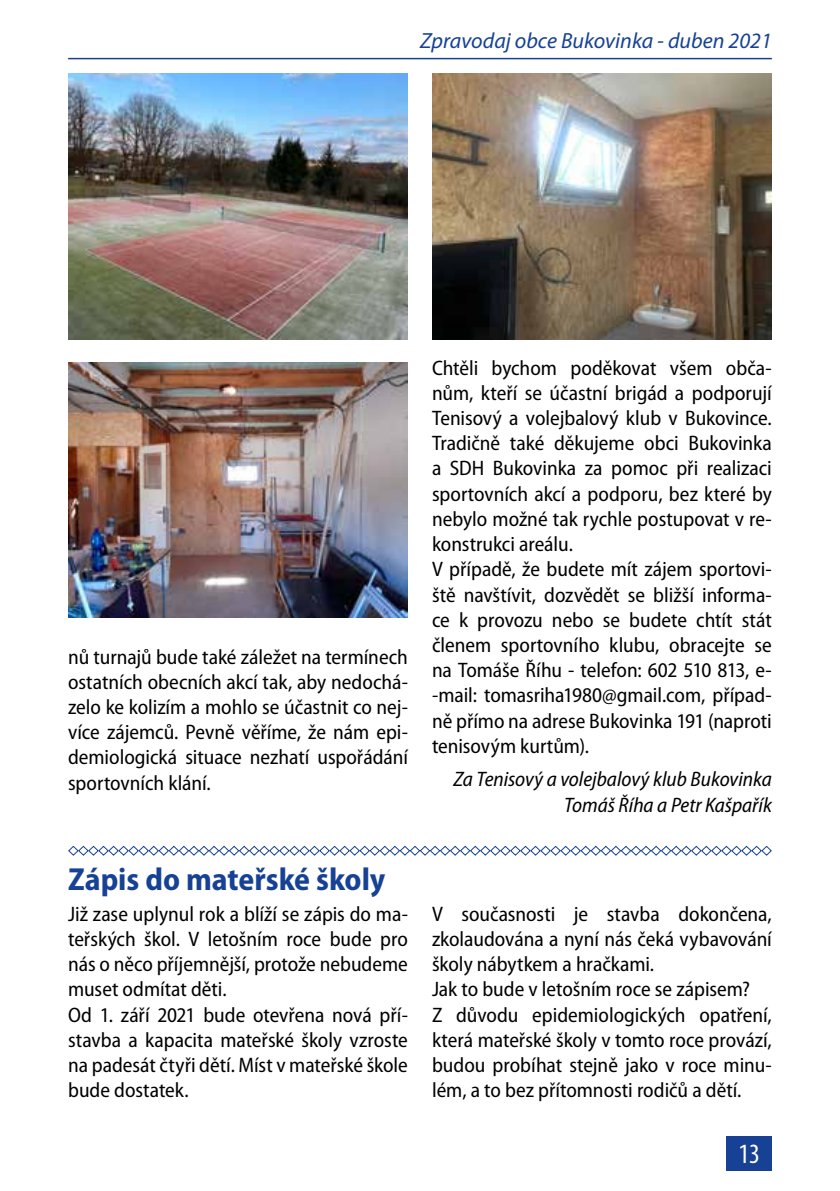
<style>
.page{position:relative;width:840px;height:1191px;background:#fff}
.page>*{position:absolute;margin:0;border:0;box-sizing:border-box;transform-origin:0 0}
.t1{font:700 semi-condensed 32px "Myriad Pro";color:#164194}
.t2{font:condensed 28px "Myriad Pro";color:#fff}
.t3{font:italic 22px "Myriad Pro";color:#164194}
.t4{font:semi-condensed 21px/25.2px "Myriad Pro";color:#000}
.t5{font:italic semi-condensed 21px/25.2px "Myriad Pro";color:#000;text-align:right}
</style>
<div class="page">
<div style="left:726px;top:1136px;width:45px;height:34px;background:#164194"></div>
<hr style="left:68px;top:58px;width:703px;height:1px;background:#164194">
<svg style="left:68px;top:845px;width:704px;height:11px"></svg>
<img style="left:68px;top:363px;width:340px;height:254px">
<img style="left:432px;top:74px;width:339px;height:265px">
<img style="left:68px;top:74px;width:340px;height:265px">
<p class="t3" style="left:420px;top:27px;width:353px">Zpravodaj obce Bukovinka - duben 2021</p>
<p class="t4" style="left:68px;top:643px;width:341px;text-align:justify">nů turnajů bude také záležet na termínech ostatních obecních akcí tak, aby nedochá&shy;zelo ke kolizím a mohlo se účastnit co nej&shy;více zájemců. Pevně věříme, že nám epi&shy;demiologická situace nezhatí uspořádání sportovních klání.</p>
<p class="t4" style="left:432px;top:355px;width:341px">Chtěli bychom poděkovat všem obča&shy;nům, kteří se účastní brigád a podporují Tenisový a volejbalový klub v Bukovince.<br>Tradičně také děkujeme obci Bukovinka a SDH Bukovinka za pomoc při realizaci sportovních akcí a podporu, bez které by nebylo možné tak rychle postupovat v re&shy;konstrukci areálu.<br>V případě, že budete mít zájem sportovi&shy;ště navštívit, dozvědět se bližší informa&shy;ce k provozu nebo se budete chtít stát členem sportovního klubu, obracejte se na Tomáše Říhu - telefon: 602 510 813, e--mail: tomasriha1980@gmail.com, případ&shy;ně přímo na adrese Bukovinka 191 (naproti tenisovým kurtům).</p>
<p class="t5" style="left:453px;top:766px;width:320px">Za Tenisový a volejbalový klub Bukovinka<br>Tomáš Říha a Petr Kašpařík</p>
<h1 class="t1" style="left:68px;top:858px;width:318px">Zápis do mateřské školy</h1>
<p class="t4" style="left:68px;top:900px;width:341px">Již zase uplynul rok a blíží se zápis do ma&shy;teřských škol. V letošním roce bude pro nás o něco příjemnější, protože nebudeme muset odmítat děti.<br>Od 1. září 2021 bude otevřena nová pří&shy;stavba a kapacita mateřské školy vzroste na padesát čtyři dětí. Míst v mateřské škole bude dostatek.</p>
<p class="t4" style="left:432px;top:900px;width:341px">V současnosti je stavba dokončena, zkolaudována a nyní nás čeká vybavování školy nábytkem a hračkami.<br>Jak to bude v letošním roce se zápisem?<br>Z důvodu epidemiologických opatření, která mateřské školy v tomto roce provází, budou probíhat stejně jako v roce minu&shy;lém, a to bez přítomnosti rodičů a dětí.</p>
<h2 class="t2" style="left:738px;top:1136px;width:23px">13</h2>
</div>
